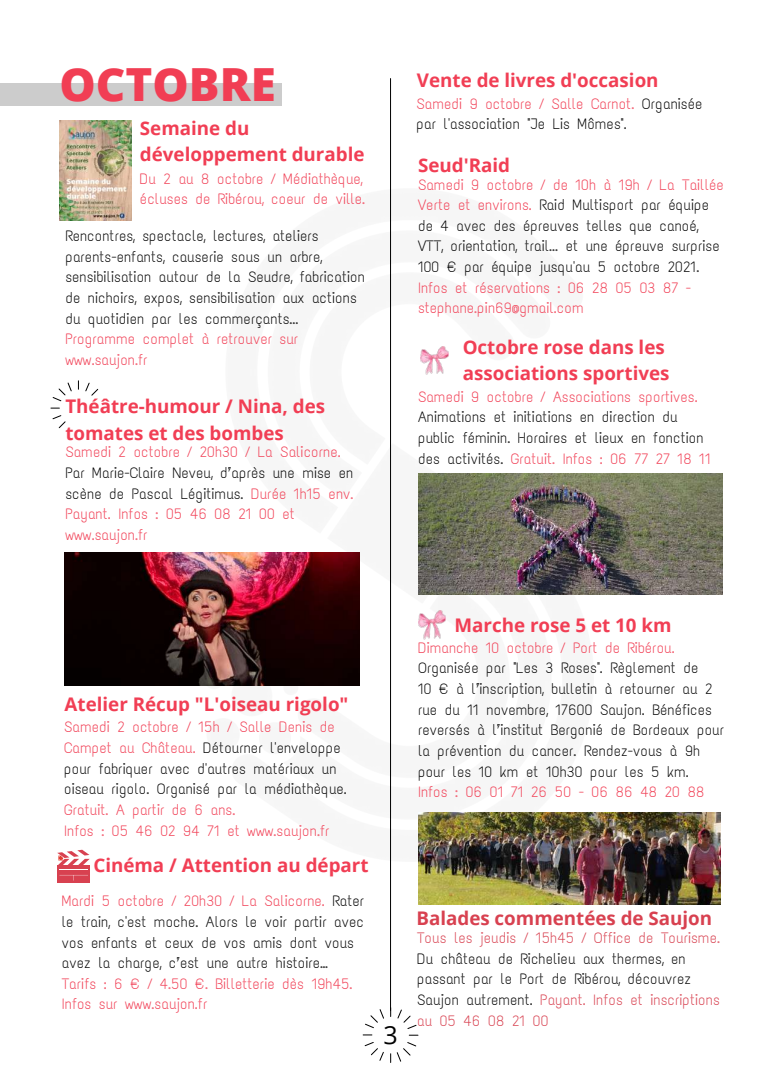
<style>
.page{position:relative;width:780px;height:1088px;background:#fff}
.page>*{position:absolute;margin:0;border:0;box-sizing:border-box;transform-origin:0 0}
.t1{font:800 45.62px "Open Sans";color:#f13e54}
.t2{font:25px "Open Sans";color:#000}
.t3{font:700 18.75px/26.2px "Open Sans";color:#f13e54}
.t4{font:700 18.75px "Open Sans";color:#d84150}
.t5{font:15px/20.6px "Text Me One";color:#000}
.t6{font:15px/20.6px "Text Me One";color:#f13e54}
.t7{font:15px "Text Me One";color:#d84150}
.s1{color:#f13e54}
.s2{color:#d84150}
</style>
<div class="page">
<img style="left:188px;top:189px;width:405px;height:672px">
<hr style="left:390px;top:78px;width:1px;height:932px;background:#000">
<div style="left:58px;top:865px;width:32px;height:17px;background:#d84150"></div>
<svg style="left:57px;top:849px;width:33px;height:31px"></svg>
<img style="left:420px;top:346px;width:28px;height:28px">
<div style="left:0;top:83px;width:281px;height:22px;background:#ccc"></div>
<img style="left:418px;top:611px;width:27px;height:28px">
<img style="left:418px;top:813px;width:302px;height:91px">
<img style="left:59px;top:120px;width:73px;height:100px">
<svg style="left:397px;top:1009px;width:21px;height:26px"></svg>
<svg style="left:364px;top:1042px;width:20px;height:19px"></svg>
<svg style="left:365px;top:1009px;width:19px;height:19px"></svg>
<svg style="left:390px;top:1042px;width:26px;height:20px"></svg>
<svg style="left:78px;top:381px;width:21px;height:15px"></svg>
<svg style="left:52px;top:415px;width:14px;height:14px"></svg>
<svg style="left:51px;top:382px;width:21px;height:26px"></svg>
<img style="left:64px;top:553px;width:295px;height:132px">
<img style="left:418px;top:474px;width:304px;height:121px">
<h1 class="t1" style="left:59px;top:52px;width:217px">OCTOBRE</h1>
<p class="t3" style="left:416px;top:67px;width:243px">Vente de livres d'occasion</p>
<p class="t5" style="left:416px;top:93px;width:287px"><span class="s1">Samedi 9 octobre / Salle Carnot.</span> Organisée par l'association "Je Lis Mômes".</p>
<p class="t3" style="left:140px;top:114px;width:226px">Semaine du développement durable</p>
<p class="t6" style="left:140px;top:168px;width:227px">Du 2 au 8 octobre / Médiathèque, écluses de Ribérou, coeur de ville.</p>
<p class="t5" style="left:65px;top:226px;width:301px">Rencontres, spectacle, lectures, ateliers parents-enfants, causerie sous un arbre, sensibilisation autour de la Seudre, fabrication de nichoirs, expos, sensibilisation aux actions du quotidien par les commerçants...</p>
<p class="t6" style="left:65px;top:329px;width:234px">Programme complet à retrouver sur www.saujon.fr</p>
<p class="t3" style="left:65px;top:393px;width:261px">Théâtre-humour / Nina, des tomates et des bombes</p>
<p class="t6" style="left:65px;top:442px;width:277px">Samedi 2 octobre / 20h30 / La Salicorne.</p>
<p class="t5" style="left:65px;top:462px;width:289px">Par Marie-Claire Neveu, d’après une mise en scène de Pascal Légitimus. <span class="s1">Durée 1h15 env.<br>Payant. Infos : 05 46 08 21 00 et www.saujon.fr</span></p>
<p class="t3" style="left:418px;top:151px;width:93px">Seud'Raid</p>
<p class="t5" style="left:418px;top:174px;width:307px"><span class="s1">Samedi 9 octobre / de 10h à 19h / La Taillée Verte et environs.</span> Raid Multisport par équipe de 4 avec des épreuves telles que canoé, VTT, orientation, trail... et une épreuve surprise 100 € par équipe jusqu'au 5 octobre 2021.</p>
<p class="t6" style="left:418px;top:277px;width:274px">Infos et réservations : 06 28 05 03 87 - stephane.pin69@gmail.com</p>
<p class="t3" style="left:462px;top:333px;width:208px">Octobre rose dans les associations sportives</p>
<p class="t6" style="left:418px;top:386px;width:281px">Samedi 9 octobre / Associations sportives.</p>
<p class="t5" style="left:418px;top:407px;width:294px">Animations et initiations en direction du public féminin. Horaires et lieux en fonction des activités. <span class="s1">Gratuit. Infos : 06 77 27 18 11</span></p>
<p class="t3" style="left:65px;top:690px;width:285px">Atelier Récup "L'oiseau rigolo"</p>
<p class="t5" style="left:64px;top:716px;width:284px"><span class="s1">Samedi 2 octobre / 15h / Salle Denis de Campet au Château.</span> Détourner l'enveloppe pour fabriquer avec d'autres matériaux un oiseau rigolo. Organisé par la médiathèque.</p>
<p class="t6" style="left:64px;top:799px;width:267px">Gratuit. A partir de 6 ans.<br>Infos : 05 46 02 94 71 et www.saujon.fr</p>
<p class="t3" style="left:93px;top:851px;width:276px">Cinéma / Attention au départ</p>
<p class="t5" style="left:62px;top:890px;width:304px"><span class="s1">Mardi 5 octobre / 20h30 / La Salicorne.</span> Rater le train, c'est moche. Alors le voir partir avec vos enfants et ceux de vos amis dont vous avez la charge, c’est une autre histoire…</p>
<p class="t6" style="left:62px;top:973px;width:292px">Tarifs : 6 € / 4.50 €. Billetterie dès 19h45.<br>Infos sur www.saujon.fr</p>
<h2 class="t2" style="left:383px;top:1017px;width:16px">3</h2>
<p class="t3" style="left:454px;top:611px;width:218px">Marche rose 5 et 10 km</p>
<p class="t6" style="left:418px;top:637px;width:258px">Dimanche 10 octobre / Port de Ribérou.</p>
<p class="t5" style="left:418px;top:658px;width:307px">Organisée par "Les 3 Roses". Règlement de<br>10 € à l’inscription, bulletin à retourner au 2 rue du 11 novembre, 17600 Saujon. Bénéfices reversés à l’institut Bergonié de Bordeaux pour la prévention du cancer. Rendez-vous à 9h pour les 10 km et 10h30 pour les 5 km.</p>
<p class="t6" style="left:418px;top:781px;width:288px">Infos : 06 01 71 26 50 - 06 86 48 20 88</p>
<p class="t4" style="left:416px;top:904px;width:297px">Balades commentées de Saujon</p>
<p class="t7" style="left:417px;top:928px;width:304px">Tous les jeudis / 15h45 / Office de Tourisme.</p>
<p class="t5" style="left:417px;top:948px;width:304px">Du château de Richelieu aux thermes, en passant par le Port de Ribérou, découvrez Saujon autrement. <span class="s2">Payant. Infos et inscriptions au 05 46 08 21 00</span></p>
</div>
